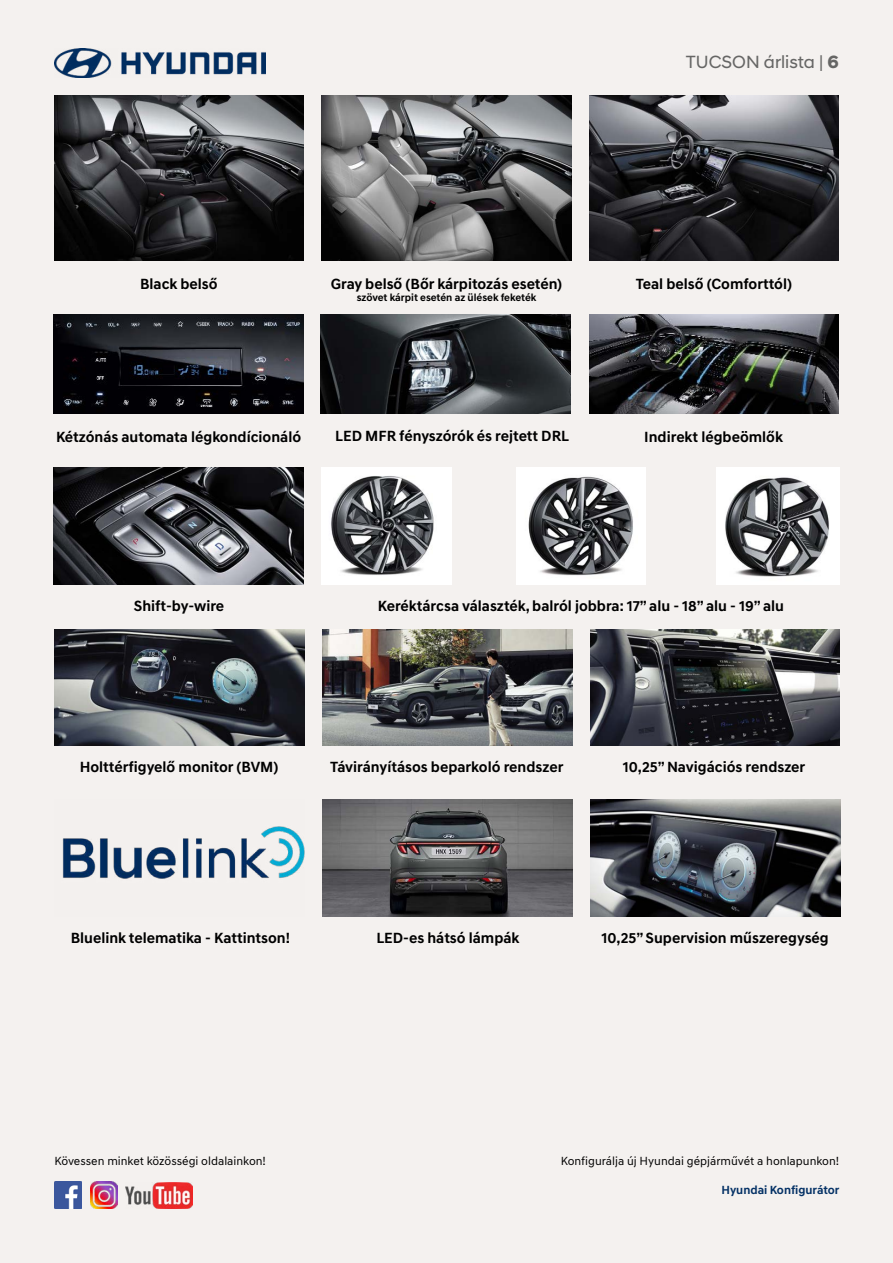
<style>
.page{position:relative;width:893px;height:1263px;background:#f4f1ef}
.page>*{position:absolute;margin:0;border:0;box-sizing:border-box;transform-origin:0 0}
.t1{font:18px "Hyundai Sans Head";color:#666665}
.t2{font:700 15px "Hyundai Sans Text";color:#000}
.t3{font:12px "Hyundai Sans Text";color:#000}
.t4{font:700 12px "Hyundai Sans Text";color:#053266}
.t5{font:700 10.5px "Hyundai Sans Text";color:#000}
.s1{font-weight:700}
</style>
<div class="page">
<img style="left:54px;top:48px;width:212px;height:29px">
<img style="left:54px;top:96px;width:250px;height:165px">
<img style="left:322px;top:96px;width:249px;height:165px">
<img style="left:589px;top:96px;width:250px;height:165px">
<img style="left:54px;top:315px;width:250px;height:98px">
<img style="left:589px;top:315px;width:250px;height:98px">
<img style="left:54px;top:468px;width:250px;height:116px">
<img style="left:321px;top:315px;width:249px;height:98px">
<img style="left:323px;top:629px;width:250px;height:117px">
<img style="left:323px;top:800px;width:249px;height:116px">
<img style="left:590px;top:629px;width:250px;height:117px">
<img style="left:590px;top:800px;width:250px;height:116px">
<img style="left:55px;top:629px;width:250px;height:117px">
<img style="left:62px;top:826px;width:243px;height:53px">
<img style="left:54px;top:1181px;width:27px;height:28px">
<img style="left:90px;top:1181px;width:27px;height:28px">
<img style="left:126px;top:1182px;width:67px;height:27px">
<img style="left:517px;top:468px;width:128px;height:116px">
<img style="left:322px;top:468px;width:130px;height:116px">
<img style="left:717px;top:468px;width:122px;height:116px">
<p class="t1" style="left:686px;top:51px;width:155px">TUCSON árlista | <span class="s1">6</span></p>
<p class="t2" style="left:140px;top:274px;width:79px">Black belső</p>
<p class="t2" style="left:331px;top:274px;width:233px">Gray belső (Bőr kárpitozás esetén)</p>
<p class="t5" style="left:357px;top:291px;width:181px">szövet kárpit esetén az ülések feketék</p>
<p class="t2" style="left:636px;top:274px;width:158px">Teal belső (Comforttól)</p>
<p class="t2" style="left:56px;top:427px;width:246px">Kétzónás automata légkondícionáló</p>
<p class="t2" style="left:335px;top:427px;width:235px">LED MFR fényszórók és rejtett DRL</p>
<p class="t2" style="left:644px;top:427px;width:140px">Indirekt légbeömlők</p>
<p class="t2" style="left:134px;top:596px;width:92px">Shift-by-wire</p>
<p class="t2" style="left:378px;top:596px;width:408px">Keréktárcsa választék, balról jobbra: 17” alu - 18” alu - 19” alu</p>
<p class="t2" style="left:80px;top:758px;width:200px">Holttérfigyelő monitor (BVM)</p>
<p class="t2" style="left:330px;top:758px;width:235px">Távirányításos beparkoló rendszer</p>
<p class="t2" style="left:623px;top:758px;width:184px">10,25” Navigációs rendszer</p>
<p class="t2" style="left:71px;top:928px;width:221px">Bluelink telematika - Kattintson!</p>
<p class="t2" style="left:376px;top:928px;width:145px">LED-es hátsó lámpák</p>
<p class="t2" style="left:602px;top:928px;width:229px">10,25” Supervision műszeregység</p>
<p class="t3" style="left:54px;top:1154px;width:213px">Kövessen minket közösségi oldalainkon!</p>
<p class="t3" style="left:561px;top:1154px;width:280px">Konfigurálja új Hyundai gépjárművét a honlapunkon!</p>
<p class="t4" style="left:721px;top:1182px;width:120px">Hyundai Konfigurátor</p>
</div>
